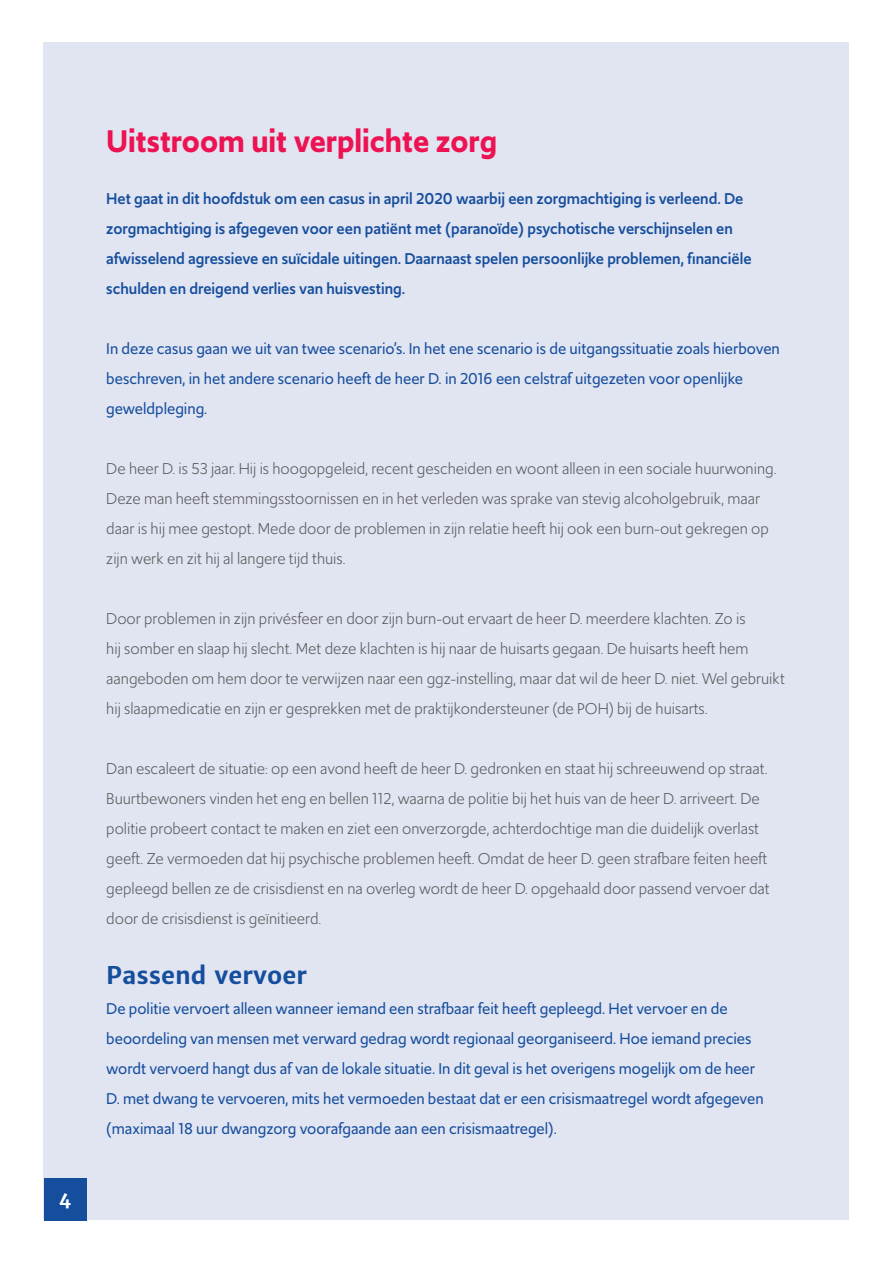
<style>
.page{position:relative;width:893px;height:1263px;background:#fff}
.page>*{position:absolute;margin:0;border:0;box-sizing:border-box;transform-origin:0 0}
.t1{font:600 33px "Upgrade";color:#ed1353}
.t2{font:700 24px "Merriweather Sans";color:#154e9d}
.t3{font:700 18px "Merriweather Sans";color:#fff}
.plat{font:16.5px/30px "Upgrade";color:#57585a}
.plat_blauw{font:16.5px/30px "Upgrade";color:#154e9d}
.intro{font:500 16.5px/30px "Upgrade";color:#154e9d}
</style>
<div class="page">
<div style="left:44px;top:43px;width:805px;height:1177px;background:#e1e4f1"></div>
<div style="left:44px;top:1178px;width:42px;height:42px;background:#154e9d"></div>
<p class="t3" style="left:59px;top:1187px;width:14px">4</p>
<h1 class="t1" style="left:106px;top:120px;width:392px">Uitstroom uit verplichte zorg</h1>
<p class="intro" style="left:106px;top:184px;width:647px">Het gaat in dit hoofdstuk om een casus in april 2020 waarbij een zorgmachtiging is verleend. De zorgmachtiging is afgegeven voor een patiënt met (paranoïde) psychotische verschijnselen en afwisselend agressieve en suïcidale uitingen. Daarnaast spelen persoonlijke problemen, financiële schulden en dreigend verlies van huisvesting.</p>
<p class="plat_blauw" style="left:106px;top:333px;width:675px">In deze casus gaan we uit van twee scenario’s. In het ene scenario is de uitgangssituatie zoals hierboven beschreven, in het andere scenario heeft de heer D. in 2016 een celstraf uitgezeten voor openlijke geweldpleging.</p>
<p class="plat" style="left:106px;top:453px;width:672px">De heer D. is 53 jaar. Hij is hoogopgeleid, recent gescheiden en woont alleen in een sociale huurwoning.<br>Deze man heeft stemmingsstoornissen en in het verleden was sprake van stevig alcoholgebruik, maar daar is hij mee gestopt. Mede door de problemen in zijn relatie heeft hij ook een burn-out gekregen op zijn werk en zit hij al langere tijd thuis.</p>
<p class="plat" style="left:106px;top:603px;width:680px">Door problemen in zijn privésfeer en door zijn burn-out ervaart de heer D. meerdere klachten. Zo is<br>hij somber en slaap hij slecht. Met deze klachten is hij naar de huisarts gegaan. De huisarts heeft hem aangeboden om hem door te verwijzen naar een ggz-instelling, maar dat wil de heer D. niet. Wel gebruikt hij slaapmedicatie en zijn er gesprekken met de praktijkondersteuner (de POH) bij de huisarts.</p>
<p class="plat" style="left:106px;top:753px;width:665px">Dan escaleert de situatie: op een avond heeft de heer D. gedronken en staat hij schreeuwend op straat.<br>Buurtbewoners vinden het eng en bellen 112, waarna de politie bij het huis van de heer D. arriveert. De politie probeert contact te maken en ziet een onverzorgde, achterdochtige man die duidelijk overlast geeft. Ze vermoeden dat hij psychische problemen heeft. Omdat de heer D. geen strafbare feiten heeft gepleegd bellen ze de crisisdienst en na overleg wordt de heer D. opgehaald door passend vervoer dat door de crisisdienst is geïnitieerd.</p>
<h2 class="t2" style="left:106px;top:961px;width:202px">Passend vervoer</h2>
<p class="plat_blauw" style="left:106px;top:993px;width:659px">De politie vervoert alleen wanneer iemand een strafbaar feit heeft gepleegd. Het vervoer en de beoordeling van mensen met verward gedrag wordt regionaal georganiseerd. Hoe iemand precies wordt vervoerd hangt dus af van de lokale situatie. In dit geval is het overigens mogelijk om de heer D. met dwang te vervoeren, mits het vermoeden bestaat dat er een crisismaatregel wordt afgegeven (maximaal 18 uur dwangzorg voorafgaande aan een crisismaatregel).</p>
</div>
